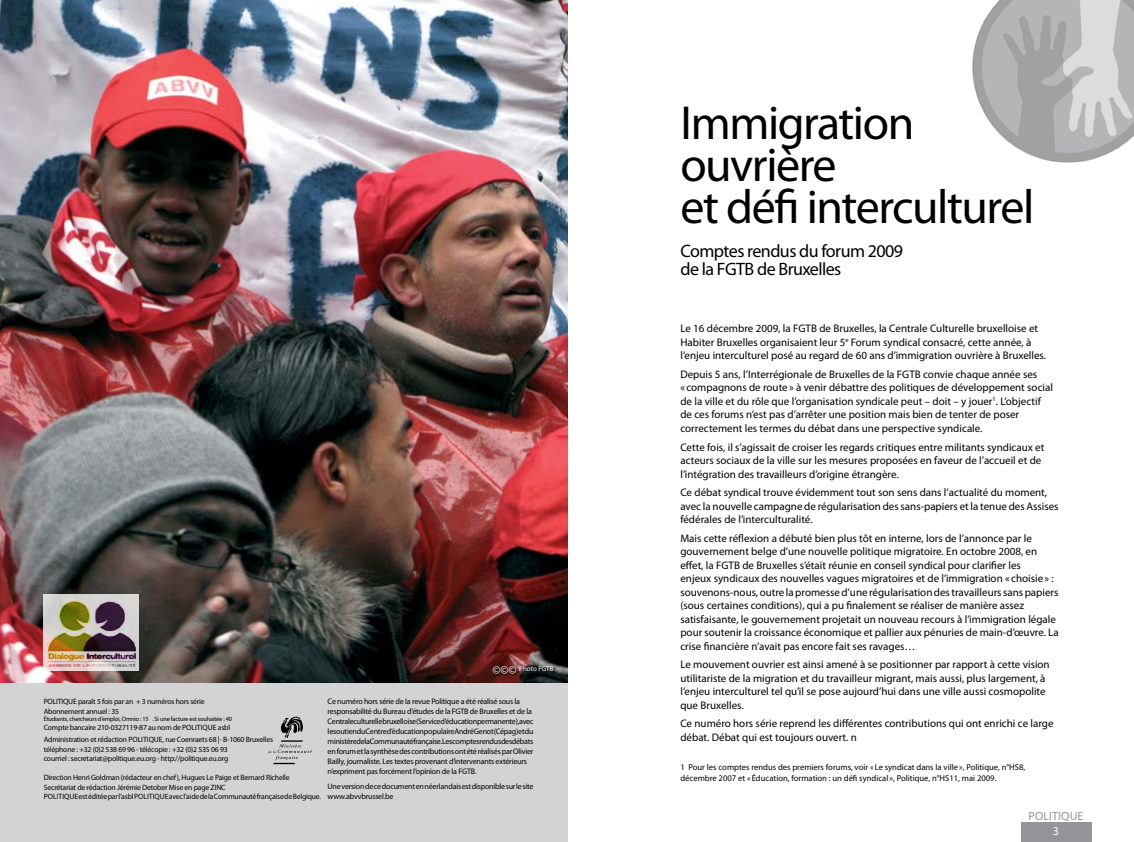
<style>
.page{position:relative;width:1134px;height:842px;background:#fff}
.page>*{position:absolute;margin:0;border:0;box-sizing:border-box;transform-origin:0 0}
.t1{font:48px/42px "Myriad Pro";letter-spacing:-.03em;color:#000}
.t2{font:18px/17.6px "Myriad Pro";letter-spacing:-.03em;color:#000}
.t3{font:12px "Myriad Pro";letter-spacing:.01em;color:#939598}
.t4{font:12px "Myriad Pro";color:#fff}
.t5{font:11px/13.5px "Myriad Pro";color:#000}
.t6{font:8.6px/10.5px "Myriad Pro";color:#000}
.t7{font:8px/10px "Myriad Pro";letter-spacing:-.025em;color:#000}
.t8{font:7.7px/9.5px "Myriad Pro";letter-spacing:-.025em;color:#000}
.t9{font:7px "Myriad Pro";color:#fff}
.t10{font:6.3px "Myriad Pro";letter-spacing:-.025em;color:#000}
.s1{font-size:12px}
</style>
<div class="page">
<div style="left:1020px;top:822px;width:71px;height:20px;background:#939598"></div>
<img style="left:0;top:0;width:568px;height:683px">
<div style="left:0;top:683px;width:568px;height:159px;background:#d1d3d4"></div>
<svg style="left:268px;top:717px;width:44px;height:47px"></svg>
<img style="left:972px;top:0;width:162px;height:163px">
<svg style="left:492px;top:666px;width:65px;height:12px"></svg>
<img style="left:44px;top:594px;width:94px;height:77px">
<p class="t9" style="left:492px;top:665px;width:63px"><span class="s1">©©©</span> Photo FGTB</p>
<p class="t7" style="left:328px;top:696px;width:207px">Ce numéro hors série de la revue Politique a été réalisé sous la responsabilité du Bureau d’études de la FGTB de Bruxelles et de la Centrale culturelle bruxelloise (Service d’éducation permanente), avec le soutien du Centre d’éducation populaire André Genot (Cépag) et du ministère de la Communauté française. Les comptes rendus des débats en forum et la synthèse des contributions ont été réalisés par Olivier Bailly, journaliste. Les textes provenant d’intervenants extérieurs n’expriment pas forcément l’opinion de la FGTB.</p>
<p class="t7" style="left:328px;top:782px;width:207px">Une version de ce document en néerlandais est disponible sur le site www.abvvbrussel.be</p>
<p class="t8" style="left:44px;top:697px;width:163px;text-indent:34px">paraît 5 fois par an + 3 numéros hors série<br>Abonnement annuel : 35</p>
<p class="t10" style="left:44px;top:715px;width:190px">Étudiants, chercheurs d’emploi, Omnio : 15 . Si une facture est souhaitée : 40</p>
<p class="t8" style="left:44px;top:721px;width:231px;line-height:12.5px">Compte bancaire 210-0327119-87 au nom de Politique asbl<br>Administration et rédaction Politique, rue Coenraets 68 |- B-1060 Bruxelles</p>
<p class="t8" style="left:44px;top:744px;width:186px">téléphone : +32 (0)2 538 69 96 - télécopie : +32 (0)2 535 06 93 courriel : secretariat@politique.eu.org - http://politique.eu.org</p>
<p class="t8" style="left:44px;top:773px;width:279px">Direction Henri Goldman (rédacteur en chef), Hugues Le Paige et Bernard Richelle<br>Secrétariat de rédaction Jérémie Detober Mise en page ZINC<br>Politique est éditée par l’asbl Politique avec l’aide de la Communauté française de Belgique.</p>
<p class="t8" style="left:44px;top:697px;width:9px">POLITIQUE</p>
<h1 class="t1" style="left:680px;top:101px;width:355px">I mmigration ouvrière<br>et défi interculturel</h1>
<h2 class="t2" style="left:680px;top:242px;width:224px">Comptes rendus du forum 2009 de la FGTB de Bruxelles</h2>
<p class="t5" style="left:680px;top:322px;width:367px">Le 16 décembre 2009, la FGTB de Bruxelles, la Centrale Culturelle bruxelloise et<br>Habiter Bruxelles organisaient leur 5<sup>e</sup> Forum syndical consacré, cette année, à l’enjeu interculturel posé au regard de 60 ans d’immigration ouvrière à Bruxelles.</p>
<p class="t5" style="left:680px;top:367px;width:374px">Depuis 5 ans, l’I nterrégionale de Bruxelles de la FGTB convie chaque année ses<br>« compagnons de route» à venir débattre des politiques de développement social de la ville et du rôle que l’organisation syndicale peut – doit – y jouer<sup>1</sup>. L’objectif de ces forums n’est pas d’arrêter une position mais bien de tenter de poser correctement les termes du débat dans une perspective syndicale.</p>
<p class="t5" style="left:680px;top:440px;width:366px">Cette fois, il s’agissait de croiser les regards critiques entre militants syndicaux et acteurs sociaux de la ville sur les mesures proposées en faveur de l’accueil et de l’intégration des travailleurs d’origine étrangère.</p>
<p class="t5" style="left:680px;top:485px;width:380px">Ce débat syndical trouve évidemment tout son sens dans l’actualité du moment, avec la nouvelle campagne de régularisation des sans-papiers et la tenue des Assises fédérales de l’interculturalité.</p>
<p class="t5" style="left:680px;top:531px;width:380px">Mais cette réflexion a débuté bien plus tôt en interne, lors de l’annonce par le gouvernement belge d’une nouvelle politique migratoire. En octobre 2008, en effet, la FGTB de Bruxelles s’était réunie en conseil syndical pour clarifier les<br>enjeux syndicaux des nouvelles vagues migratoires et de l’immigration « choisie» : souvenons-nous, outre la promesse d’une régularisation des travailleurs sans papiers (sous certaines conditions), qui a pu finalement se réaliser de manière assez satisfaisante, le gouvernement projetait un nouveau recours à l’immigration légale pour soutenir la croissance économique et pallier aux pénuries de main-d’œuvre. La crise financière n’avait pas encore fait ses ravages…</p>
<p class="t5" style="left:680px;top:658px;width:371px">Le mouvement ouvrier est ainsi amené à se positionner par rapport à cette vision utilitariste de la migration et du travailleur migrant, mais aussi, plus largement, à l’enjeu interculturel tel qu’il se pose aujourd’hui dans une ville aussi cosmopolite que Bruxelles.</p>
<p class="t5" style="left:680px;top:717px;width:375px">Ce numéro hors série reprend les différentes contributions qui ont enrichi ce large débat. Débat qui est toujours ouvert. n</p>
<p class="t6" style="left:680px;top:762px;width:346px">1 Pour les comptes rendus des premiers forums, voir « Le syndicat dans la ville», Politique, n°HS8, décembre 2007 et « Éducation, formation : un défi syndical », Politique, n°HS11, mai 2009.</p>
<p class="t3" style="left:1028px;top:809px;width:56px">Politique</p>
<p class="t4" style="left:1053px;top:823px;width:8px">3</p>
</div>
